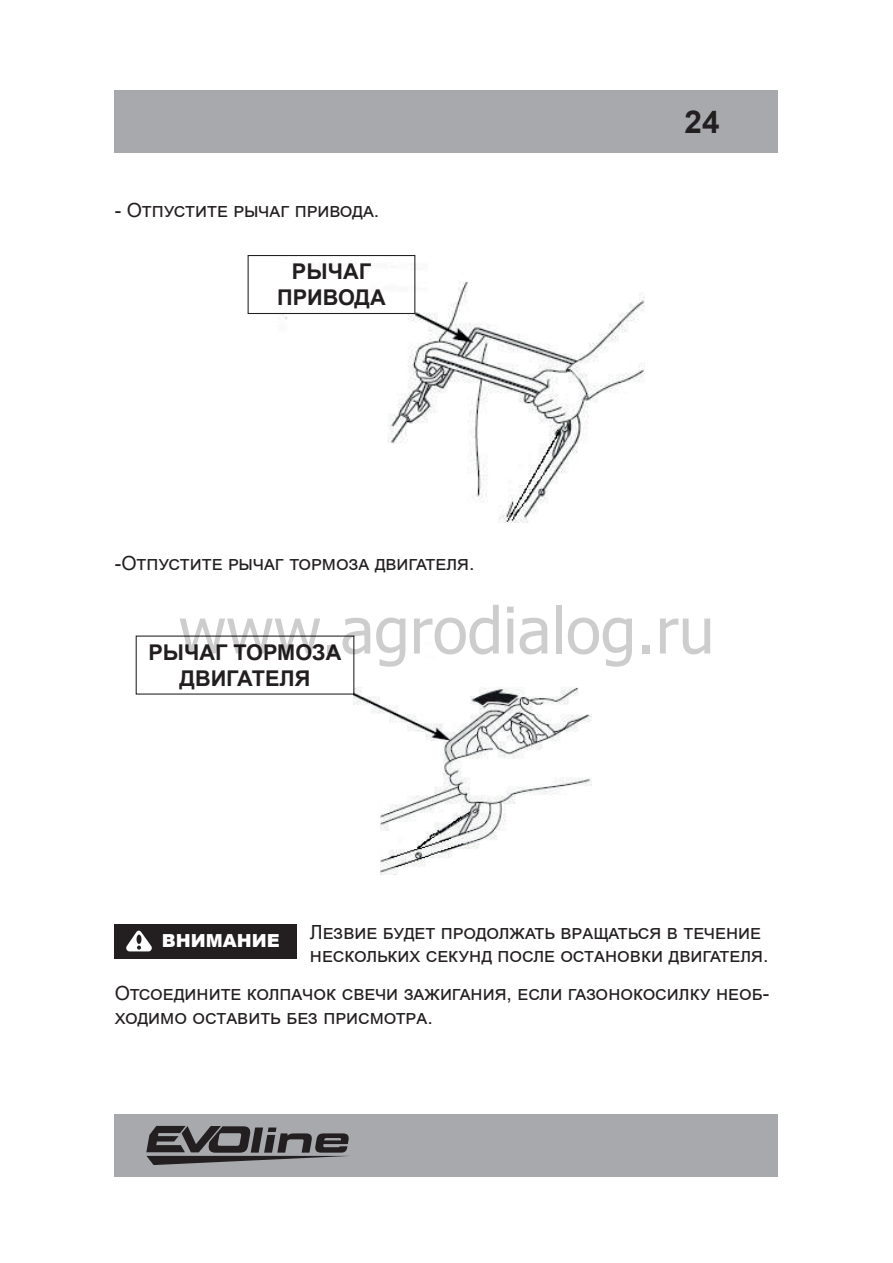
<style>
.page{position:relative;width:893px;height:1263px;background:#fff}
.page>*{position:absolute;margin:0;border:0;box-sizing:border-box;transform-origin:0 0}
.t1{font:64.05px "Tahoma";color:rgb(0 0 0/.2)}
.t2{font:700 31.5px "Arial";color:#231f20}
.t3{font:700 21.75px/26.1px "Arial";color:#231f20;text-align:center}
.t4{font:19.5px/23.4px "Arial";letter-spacing:-.015em;color:#231f20}
.t5{font:900 18px "Arial";color:#fff}
</style>
<div class="page">
<div style="left:115px;top:90px;width:663px;height:63px;background:#a8a9ad"></div>
<div style="left:115px;top:1114px;width:663px;height:63px;background:#a8a9ad"></div>
<svg style="left:146px;top:1126px;width:203px;height:39px"></svg>
<img style="left:277px;top:262px;width:368px;height:260px">
<div style="left:248px;top:255px;width:167px;height:59px;border:1px solid #231f20"></div>
<img style="left:353px;top:642px;width:239px;height:232px">
<div style="left:115px;top:923px;width:182px;height:35px;background:#231f20"></div>
<svg style="left:126px;top:930px;width:26px;height:21px"></svg>
<svg style="left:137px;top:934px;width:4px;height:10px"></svg>
<p class="t4" style="left:115px;top:198px;width:266px">- ОТПУСТИТЕ РЫЧАГ ПРИВОДА.</p>
<p class="t3" style="left:277px;top:259px;width:110px">РЫЧАГ<br>ПРИВОДА</p>
<p class="t4" style="left:115px;top:551px;width:361px">-ОТПУСТИТЕ РЫЧАГ ТОРМОЗА ДВИГАТЕЛЯ.</p>
<h2 class="t2" style="left:685px;top:100px;width:37px">24</h2>
<h1 class="t1" style="left:179px;top:587px;width:537px">www.agrodialog.ru</h1>
<p class="t3" style="left:148px;top:639px;width:195px">РЫЧАГ ТОРМОЗА<br>ДВИГАТЕЛЯ</p>
<p class="t4" style="left:310px;top:920px;width:460px">ЛЕЗВИЕ БУДЕТ ПРОДОЛЖАТЬ ВРАЩАТЬСЯ В ТЕЧЕНИЕ<br>НЕСКОЛЬКИХ СЕКУНД ПОСЛЕ ОСТАНОВКИ ДВИГАТЕЛЯ.</p>
<p class="t4" style="left:115px;top:982px;width:656px">ОТСОЕДИНИТЕ КОЛПАЧОК СВЕЧИ ЗАЖИГАНИЯ, ЕСЛИ ГАЗОНОКОСИЛКУ НЕОБ-<br>ХОДИМО ОСТАВИТЬ БЕЗ ПРИСМОТРА.</p>
<p class="t5" style="left:162px;top:928px;width:119px">ВНИМАНИЕ</p>
</div>
